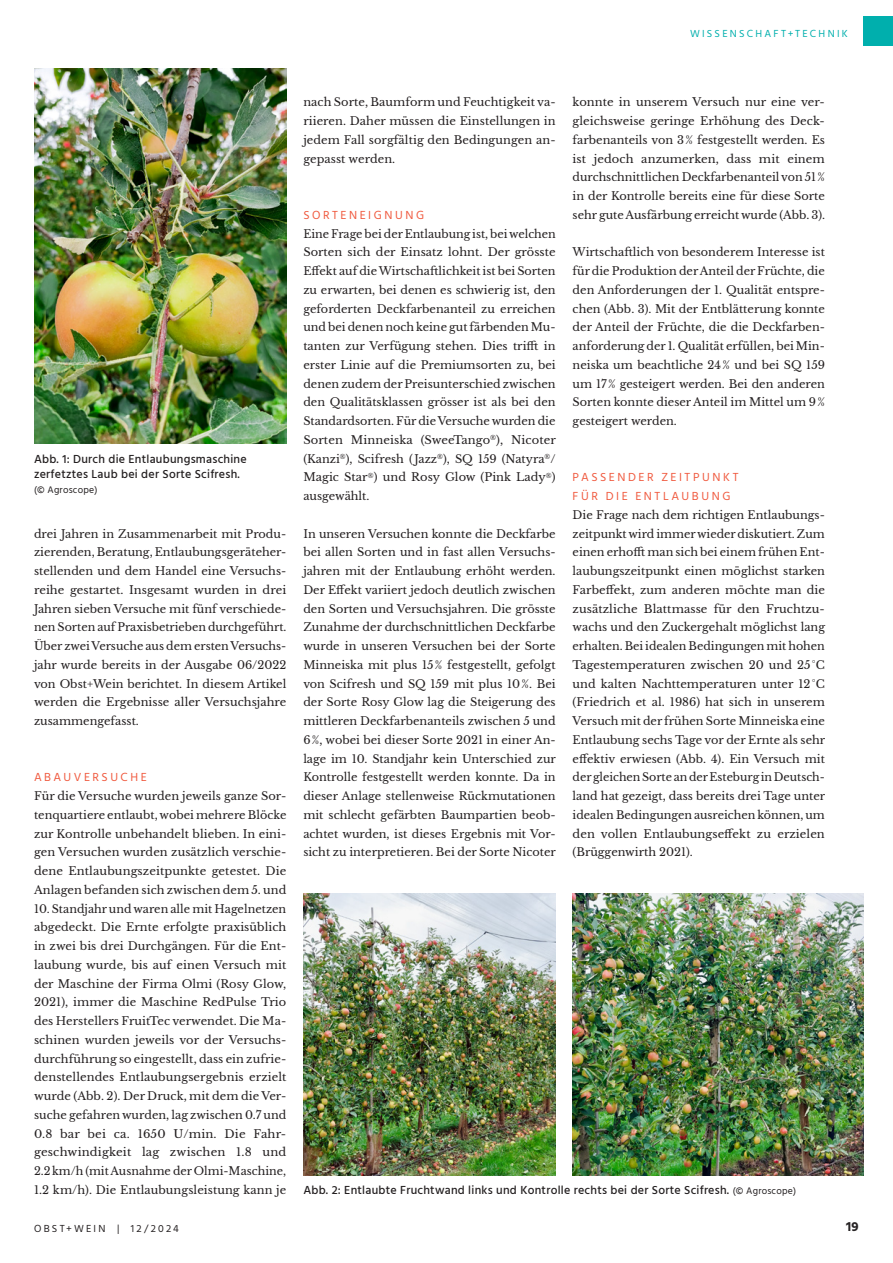
<style>
.page{position:relative;width:893px;height:1263px;background:#fff}
.page>*{position:absolute;margin:0;border:0;box-sizing:border-box;transform-origin:0 0}
.t1{font:700 13.5px "Hind";color:#282526}
.t2{font:500 12px/15px "Hind";letter-spacing:.02em;color:#231f20}
.t3{font:12px/18.8px "Hind";letter-spacing:.215em;color:#f0593e}
.t4{font:11.25px/18.8px "Libre Baskerville";color:#231f20;text-align:justify}
.t5{font:10.5px "Hind";letter-spacing:.215em;color:#00afad}
.t6{font:10.5px "Hind";letter-spacing:.215em;color:#231f20}
.t7{font:9.75px "Hind";letter-spacing:.02em;color:#231f20}
.s1{font-weight:400;font-size:9.75px}
</style>
<div class="page">
<div style="left:863px;top:16px;width:30px;height:30px;background:#00afad"></div>
<img style="left:34px;top:68px;width:252px;height:376px">
<img style="left:573px;top:894px;width:290px;height:281px">
<img style="left:303px;top:894px;width:253px;height:281px">
<p class="t5" style="left:690px;top:27px;width:159px">WISSENSCHAFT+TECHNIK</p>
<p class="t2" style="left:34px;top:451px;width:214px">Abb. 1: Durch die Entlaubungsmaschine zerfetztes Laub bei der Sorte Scifresh.</p>
<p class="t7" style="left:34px;top:483px;width:65px">(© Agroscope)</p>
<p class="t4" style="left:34px;top:524px;width:254px">drei Jahren in Zusammenarbeit mit Produ&shy;zierenden, Beratung, Entlaubungsgeräteher&shy;stellenden und dem Handel eine Versuchs&shy;reihe gestartet. Insgesamt wurden in drei Jahren sieben Versuche mit fünf verschiede&shy;nen Sorten auf Praxisbetrieben durchgeführt.<br>Über zwei Versuche aus dem ersten Versuchs&shy;jahr wurde bereits in der Ausgabe 06/2022 von Obst+Wein berichtet. In diesem Artikel werden die Ergebnisse aller Versuchsjahre zusammengefasst.</p>
<p class="t3" style="left:34px;top:768px;width:114px">ABAUVERSUCHE</p>
<p class="t4" style="left:34px;top:787px;width:254px">Für die Versuche wurden jeweils ganze Sor&shy;tenquartiere entlaubt, wobei mehrere Blöcke zur Kontrolle unbehandelt blieben. In eini&shy;gen Versuchen wurden zusätzlich verschie&shy;dene Entlaubungszeitpunkte getestet. Die Anlagen befanden sich zwischen dem 5. und</p>
<p class="t4" style="left:34px;top:899px;width:254px">10. Standjahr und waren alle mit Hagelnetzen abgedeckt. Die Ernte erfolgte praxisüblich in zwei bis drei Durchgängen. Für die Ent&shy;laubung wurde, bis auf einen Versuch mit der Maschine der Firma Olmi (Rosy Glow, 2021), immer die Maschine RedPulse Trio des Herstellers FruitTec verwendet. Die Ma&shy;schinen wurden jeweils vor der Versuchs&shy;durchführung so eingestellt, dass ein zufrie&shy;denstellendes Entlaubungsergebnis erzielt wurde (Abb. 2). Der Druck, mit dem die Ver&shy;suche gefahren wurden, lag zwischen 0.7 und 0.8 bar bei ca. 1650 U/min. Die Fahr&shy;geschwindigkeit lag zwischen 1.8 und 2.2km/h (mit Ausnahme der Olmi-Maschine, 1.2 km/h). Die Entlaubungsleistung kann je</p>
<p class="t4" style="left:303px;top:93px;width:254px">nach Sorte, Baumform und Feuchtigkeit va&shy;riieren. Daher müssen die Einstellungen in jedem Fall sorgfältig den Bedingungen an&shy;gepasst werden.</p>
<p class="t3" style="left:303px;top:205px;width:122px">SORTENEIGNUNG</p>
<p class="t4" style="left:303px;top:224px;width:254px">Eine Frage bei der Entlaubung ist, bei welchen Sorten sich der Einsatz lohnt. Der grösste Effekt auf die Wirtschaftlichkeit ist bei Sorten zu erwarten, bei denen es schwierig ist, den geforderten Deckfarbenanteil zu erreichen und bei denen noch keine gut färbenden Mu&shy;tanten zur Verfügung stehen. Dies trifft in erster Linie auf die Premiumsorten zu, bei denen zudem der Preisunterschied zwischen den Qualitätsklassen grösser ist als bei den Standardsorten. Für die Versuche wurden die Sorten Minneiska (SweeTango<sup>®</sup>), Nicoter (Kanzi<sup>®</sup>), Scifresh (Jazz<sup>®</sup>), SQ 159 (Natyra<sup>®</sup>/ Magic Star<sup>®</sup>) und Rosy Glow (Pink Lady<sup>®</sup>) ausgewählt.</p>
<p class="t4" style="left:303px;top:524px;width:254px">In unseren Versuchen konnte die Deckfarbe bei allen Sorten und in fast allen Versuchs&shy;jahren mit der Entlaubung erhöht werden.<br>Der Effekt variiert jedoch deutlich zwischen den Sorten und Versuchsjahren. Die grösste Zunahme der durchschnittlichen Deckfarbe wurde in unseren Versuchen bei der Sorte Minneiska mit plus 15% festgestellt, gefolgt von Scifresh und SQ 159 mit plus 10%. Bei der Sorte Rosy Glow lag die Steigerung des mittleren Deckfarbenanteils zwischen 5 und 6%, wobei bei dieser Sorte 2021 in einer An&shy;lage im 10. Standjahr kein Unterschied zur Kontrolle festgestellt werden konnte. Da in dieser Anlage stellenweise Rückmutationen mit schlecht gefärbten Baumpartien beob&shy;achtet wurden, ist dieses Ergebnis mit Vor&shy;sicht zu interpretieren. Bei der Sorte Nicoter</p>
<p class="t4" style="left:573px;top:93px;width:254px">konnte in unserem Versuch nur eine ver&shy;gleichsweise geringe Erhöhung des Deck&shy;farbenanteils von 3% festgestellt werden. Es ist jedoch anzumerken, dass mit einem durchschnittlichen Deckfarbenanteil von 51% in der Kontrolle bereits eine für diese Sorte sehr gute Ausfärbung erreicht wurde (Abb. 3).</p>
<p class="t4" style="left:573px;top:243px;width:254px">Wirtschaftlich von besonderem Interesse ist für die Produktion der Anteil der Früchte, die den Anforderungen der 1. Qualität entspre&shy;chen (Abb. 3). Mit der Entblätterung konnte der Anteil der Früchte, die die Deckfarben&shy;anforderung der 1. Qualität erfüllen, bei Min&shy;neiska um beachtliche 24% und bei SQ 159 um 17% gesteigert werden. Bei den anderen Sorten konnte dieser Anteil im Mittel um 9% gesteigert werden.</p>
<p class="t3" style="left:573px;top:468px;width:167px">PASSENDER ZEITPUNKT<br>FÜR DIE ENTLAUBUNG</p>
<p class="t4" style="left:573px;top:505px;width:254px">Die Frage nach dem richtigen Entlaubungs&shy;zeitpunkt wird immer wieder diskutiert. Zum einen erhofft man sich bei einem frühen Ent&shy;laubungszeitpunkt einen möglichst starken Farbeffekt, zum anderen möchte man die zusätzliche Blattmasse für den Fruchtzu&shy;wachs und den Zuckergehalt möglichst lang erhalten. Bei idealen Bedingungen mit hohen Tagestemperaturen zwischen 20 und 25°C und kalten Nachttemperaturen unter 12°C (Friedrich et al. 1986) hat sich in unserem Versuch mit der frühen Sorte Minneiska eine Entlaubung sechs Tage vor der Ernte als sehr effektiv erwiesen (Abb. 4). Ein Versuch mit der gleichen Sorte an der Esteburg in Deutsch&shy;land hat gezeigt, dass bereits drei Tage unter idealen Bedingungen ausreichen können, um den vollen Entlaubungseffekt zu erzielen (Brüggenwirth 2021).</p>
<p class="t2" style="left:303px;top:1182px;width:494px">Abb. 2: Entlaubte Fruchtwand links und Kontrolle rechts bei der Sorte Scifresh. <span class="s1">(© Agroscope)</span></p>
<p class="t6" style="left:34px;top:1222px;width:146px">OBST+WEIN | 12/2024</p>
<p class="t1" style="left:846px;top:1219px;width:14px">19</p>
</div>
